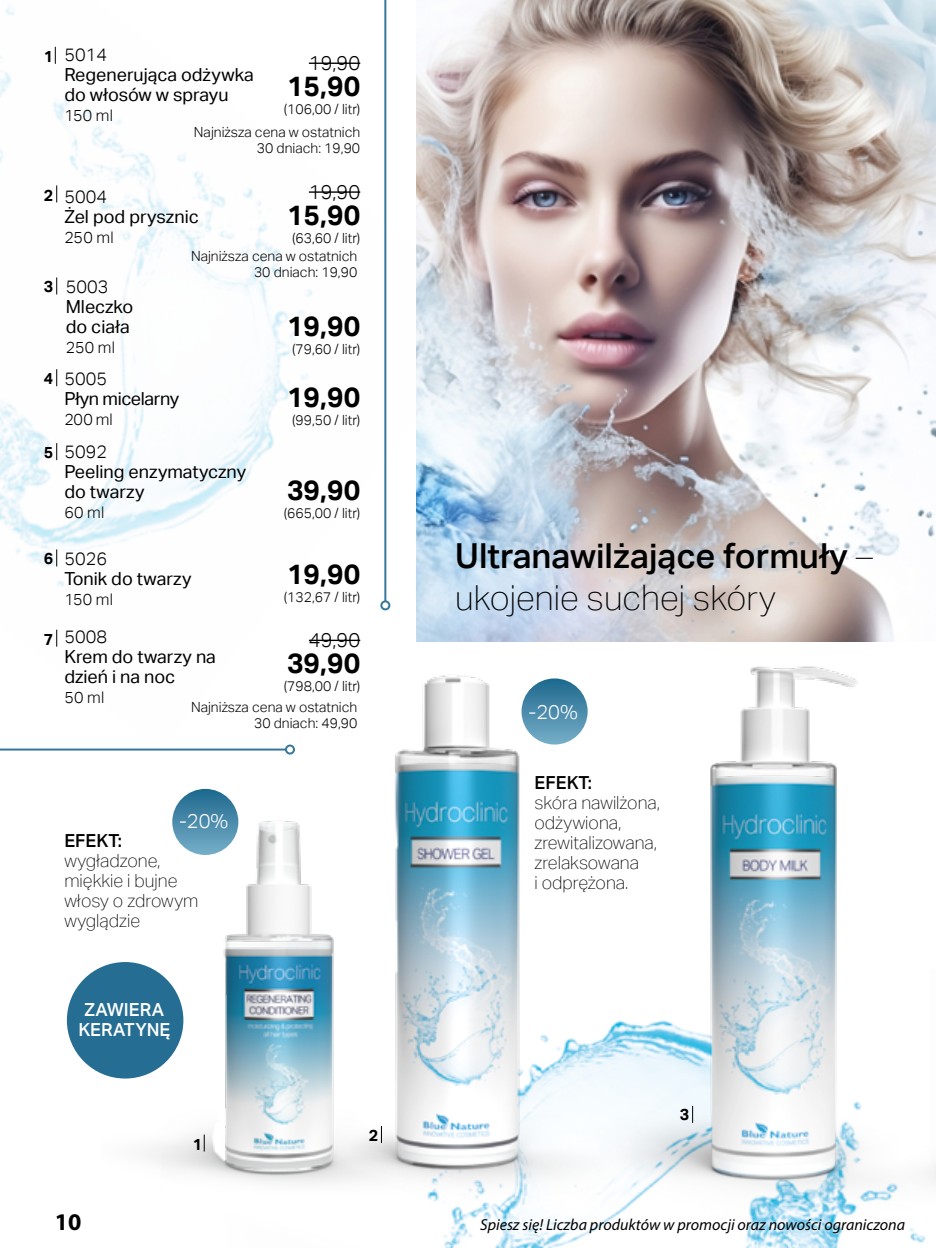
<style>
.page{position:relative;width:936px;height:1248px;background:#fff}
.page>*{position:absolute;margin:0;border:0;box-sizing:border-box;transform-origin:0 0}
.t1{font:500 34.4px/42.4px "Aktiv Grotesk";color:#000}
.t2{font:700 28px "Aktiv Grotesk";color:#000}
.t3{font:700 24px "Myriad Pro";color:#000}
.t4{font:300 20px "Aktiv Grotesk";color:#000}
.t5{font:300 20px "Aktiv Grotesk";color:#fff}
.t6{font:18px/20px "Aktiv Grotesk";color:#000}
.t7{font:100 18px/20px "Aktiv Grotesk";color:#000}
.t8{font:300 18px "Aktiv Grotesk";color:#000}
.t9{font:500 18px/20px "Aktiv Grotesk";color:#fff;text-align:center}
.t10{font:18px "Aktiv Grotesk";letter-spacing:-.02em;color:#000}
.t11{font:500 18px "Aktiv Grotesk";letter-spacing:.005em;color:#000}
.t12{font:italic 16px "Myriad Pro";color:#000}
.t13{font:300 16px "Aktiv Grotesk";letter-spacing:.015em;color:#000}
.t14{font:700 16px "Aktiv Grotesk";color:#000}
.t15{font:300 14px/23.4px "Aktiv Grotesk";color:#000;text-align:right}
.s1{font-weight:100}
</style>
<div class="page">
<img style="left:0;top:0;width:387px;height:647px">
<img style="left:416px;top:0;width:519px;height:601px">
<hr style="left:309px;top:63px;width:51px;height:1px;background:#000">
<hr style="left:309px;top:191px;width:51px;height:2px;background:#000">
<img style="left:161px;top:586px;width:506px;height:661px">
<img style="left:553px;top:601px;width:265px;height:646px">
<img style="left:818px;top:575px;width:117px;height:672px">
<svg style="left:172px;top:788px;width:66px;height:66px;background:#4d8dac"></svg>
<div style="left:67px;top:961px;width:116px;height:117px;background:#256d92;border-radius:50%"></div>
<hr style="left:384px;top:0;width:2px;height:601px;background:#36789c">
<div style="left:380px;top:600px;width:10px;height:10px;border:2px solid #36789c;border-radius:50%"></div>
<hr style="left:0;top:748px;width:286px;height:2px;background:#36789c">
<div style="left:285px;top:744px;width:10px;height:10px;border:2px solid #36789c;border-radius:50%"></div>
<svg style="left:204px;top:1134px;width:1px;height:17px"></svg>
<svg style="left:381px;top:1125px;width:1px;height:17px"></svg>
<svg style="left:692px;top:1105px;width:1px;height:17px"></svg>
<svg style="left:55px;top:47px;width:1px;height:17px"></svg>
<svg style="left:56px;top:185px;width:1px;height:17px"></svg>
<svg style="left:56px;top:277px;width:1px;height:17px"></svg>
<svg style="left:56px;top:369px;width:1px;height:17px"></svg>
<svg style="left:56px;top:443px;width:1px;height:17px"></svg>
<svg style="left:56px;top:549px;width:1px;height:17px"></svg>
<svg style="left:56px;top:629px;width:1px;height:17px"></svg>
<p class="t14" style="left:44px;top:47px;width:11px">1</p>
<p class="t8" style="left:64px;top:44px;width:44px">5014</p>
<p class="t6" style="left:64px;top:65px;width:191px">Regenerująca odżywka do włosów w sprayu</p>
<p class="t13" style="left:64px;top:106px;width:50px">150 ml</p>
<h3 class="t4" style="left:309px;top:51px;width:53px">19,90</h3>
<h2 class="t2" style="left:287px;top:70px;width:75px">15,90</h2>
<p class="t15" style="left:194px;top:97px;width:168px">(106,00 / litr)<br>Najniższa cena w ostatnich</p>
<p class="t15" style="left:257px;top:137px;width:105px">30 dniach: 19,90</p>
<p class="t14" style="left:44px;top:186px;width:11px">2</p>
<p class="t8" style="left:64px;top:186px;width:44px">5004</p>
<p class="t6" style="left:64px;top:206px;width:136px">Żel pod prysznic</p>
<p class="t13" style="left:64px;top:228px;width:51px">250 ml</p>
<h3 class="t4" style="left:309px;top:180px;width:53px">19,90</h3>
<h2 class="t2" style="left:287px;top:199px;width:75px">15,90</h2>
<p class="t15" style="left:292px;top:226px;width:70px">(63,60 / litr)</p>
<p class="t14" style="left:44px;top:277px;width:11px">3</p>
<p class="t8" style="left:66px;top:276px;width:44px">5003</p>
<p class="t6" style="left:66px;top:296px;width:69px">Mleczko do ciała</p>
<p class="t13" style="left:66px;top:337px;width:51px">250 ml</p>
<p class="t15" style="left:191px;top:248px;width:168px;line-height:16px">Najniższa cena w ostatnich<br>30 dniach: 19,90</p>
<h2 class="t2" style="left:287px;top:309px;width:75px">19,90</h2>
<p class="t15" style="left:292px;top:337px;width:70px">(79,60 / litr)</p>
<p class="t14" style="left:44px;top:369px;width:11px">4</p>
<p class="t8" style="left:64px;top:368px;width:44px">5005</p>
<p class="t10" style="left:64px;top:388px;width:116px">Płyn micelarny</p>
<p class="t13" style="left:64px;top:410px;width:50px">200 ml</p>
<h2 class="t2" style="left:287px;top:380px;width:75px">19,90</h2>
<p class="t15" style="left:292px;top:408px;width:70px">(99,50 / litr)</p>
<p class="t14" style="left:44px;top:443px;width:11px">5</p>
<p class="t8" style="left:64px;top:441px;width:44px">5092</p>
<p class="t6" style="left:64px;top:461px;width:183px">Peeling enzymatyczny do twarzy</p>
<p class="t13" style="left:64px;top:503px;width:42px">60 ml</p>
<h2 class="t2" style="left:287px;top:474px;width:75px">39,90</h2>
<p class="t15" style="left:284px;top:501px;width:78px">(665,00 / litr)</p>
<p class="t14" style="left:44px;top:549px;width:11px">6</p>
<p class="t8" style="left:64px;top:548px;width:44px">5026</p>
<p class="t6" style="left:64px;top:568px;width:129px">Tonik do twarzy</p>
<p class="t13" style="left:64px;top:590px;width:50px">150 ml</p>
<h2 class="t2" style="left:287px;top:557px;width:75px">19,90</h2>
<p class="t15" style="left:284px;top:585px;width:78px">(132,67 / litr)</p>
<h1 class="t1" style="left:455px;top:534px;width:419px">Ultranawilżające formuły <span class="s1">– ukojenie suchej skóry</span></h1>
<p class="t14" style="left:44px;top:629px;width:11px">7</p>
<p class="t8" style="left:64px;top:626px;width:44px">5008</p>
<p class="t6" style="left:64px;top:647px;width:153px">Krem do twarzy na dzień i na noc</p>
<p class="t13" style="left:64px;top:688px;width:42px">50 ml</p>
<h3 class="t4" style="left:309px;top:628px;width:53px">49,90</h3>
<h2 class="t2" style="left:287px;top:647px;width:75px">39,90</h2>
<p class="t15" style="left:191px;top:675px;width:171px;line-height:21.4px">(798,00 / litr)<br>Najniższa cena w ostatnich</p>
<p class="t15" style="left:254px;top:711px;width:105px">30 dniach: 49,90</p>
<h3 class="t5" style="left:528px;top:700px;width:51px">-20%</h3>
<h3 class="t5" style="left:179px;top:809px;width:51px">-20%</h3>
<p class="t11" style="left:64px;top:830px;width:59px">EFEKT:</p>
<p class="t7" style="left:64px;top:850px;width:135px">wygładzone, miękkie i bujne włosy o zdrowym wyglądzie</p>
<p class="t11" style="left:534px;top:772px;width:59px">EFEKT:</p>
<p class="t7" style="left:534px;top:792px;width:127px">skóra nawilżona, odżywiona, zrewitalizowana, zrelaksowana<br>i odprężona.</p>
<p class="t9" style="left:78px;top:999px;width:93px">ZAWIERA<br>KERATYNĘ</p>
<p class="t14" style="left:679px;top:1105px;width:11px">3</p>
<p class="t14" style="left:193px;top:1134px;width:11px">1</p>
<p class="t14" style="left:368px;top:1126px;width:11px">2</p>
<h3 class="t3" style="left:55px;top:1206px;width:28px">10</h3>
<p class="t12" style="left:480px;top:1214px;width:426px">Spiesz się! Liczba produktów w promocji oraz nowości ograniczona</p>
</div>
